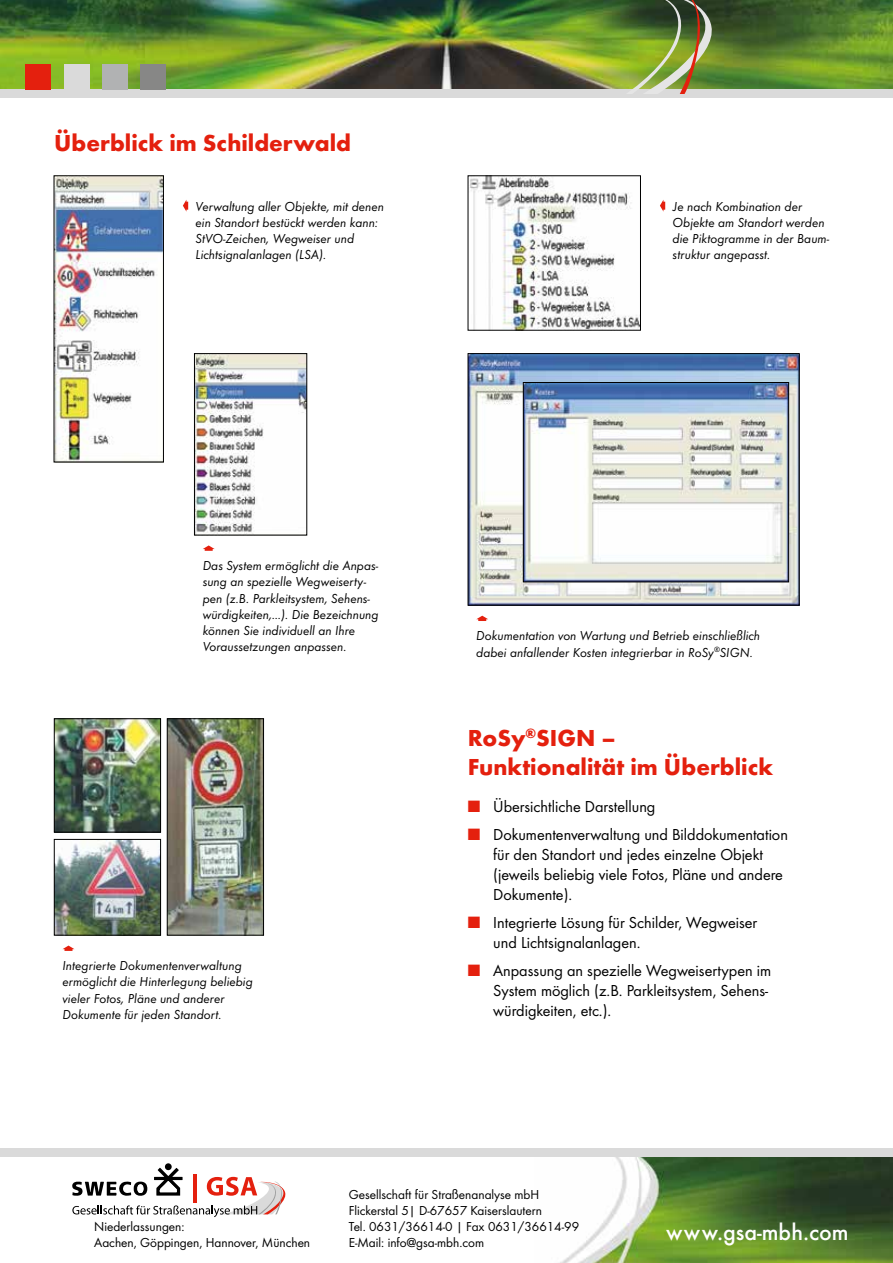
<style>
.page{position:relative;width:893px;height:1263px;background:#fff}
.page>*{position:absolute;margin:0;border:0;box-sizing:border-box;transform-origin:0 0}
.t1{font:700 24px/28.8px "Futura";color:#e4200e}
.t2{font:500 24px "Futura";color:#fff}
.t3{font:16.5px/19.8px "Futura Boo";color:#000}
.t4{font:13.5px/16.2px "Futura Boo Obl";color:#000}
.t5{font:13.5px/16.2px "Futura Boo";color:#000}
.s1{color:#e4200e}
</style>
<div class="page">
<img style="left:560px;top:1157px;width:333px;height:106px">
<div style="left:0;top:1148px;width:893px;height:9px;background:#dadada"></div>
<img style="left:0;top:0;width:893px;height:89px">
<div style="left:0;top:89px;width:893px;height:9px;background:#dadada"></div>
<svg style="left:625px;top:0;width:87px;height:93px"></svg>
<div style="left:26px;top:64px;width:25px;height:25px;background:#e4200e"></div>
<div style="left:64px;top:64px;width:25px;height:25px;background:#dadada"></div>
<div style="left:102px;top:64px;width:26px;height:25px;background:#b1b2b3"></div>
<div style="left:140px;top:64px;width:26px;height:25px;background:#878786"></div>
<svg style="left:183px;top:200px;width:5px;height:12px"></svg>
<svg style="left:660px;top:200px;width:5px;height:12px"></svg>
<svg style="left:203px;top:545px;width:12px;height:6px"></svg>
<svg style="left:476px;top:616px;width:12px;height:5px"></svg>
<img style="left:56px;top:177px;width:106px;height:283px">
<div style="left:54px;top:175px;width:110px;height:287px;border:1px solid #000"></div>
<img style="left:196px;top:355px;width:109px;height:178px">
<div style="left:194px;top:353px;width:113px;height:182px;border:1px solid #000"></div>
<img style="left:470px;top:177px;width:169px;height:151px">
<svg style="left:63px;top:945px;width:12px;height:6px"></svg>
<img style="left:169px;top:720px;width:93px;height:213px">
<div style="left:167px;top:718px;width:97px;height:217px;border:1px solid #000"></div>
<img style="left:56px;top:720px;width:103px;height:110px">
<div style="left:54px;top:718px;width:107px;height:114px;border:1px solid #000"></div>
<img style="left:56px;top:841px;width:103px;height:92px">
<div style="left:54px;top:839px;width:107px;height:96px;border:1px solid #000"></div>
<img style="left:470px;top:355px;width:327px;height:248px">
<div style="left:468px;top:353px;width:331px;height:252px;border:1px solid #000"></div>
<img style="left:525px;top:384px;width:262px;height:196px">
<div style="left:523px;top:382px;width:266px;height:200px;border:1px solid #000"></div>
<svg style="left:72px;top:1163px;width:213px;height:54px"></svg>
<h1 class="t1" style="left:54px;top:128px;width:299px">Überblick im Schilderwald</h1>
<p class="t4" style="left:196px;top:198px;width:190px">Verwaltung aller Objekte, mit denen ein Standort bestückt werden kann:<br>StVO-Zeichen, Wegweiser und<br>Lichtsignalanlagen (LSA).</p>
<p class="t4" style="left:673px;top:198px;width:158px">Je nach Kombination der<br>Objekte am Standort werden die Piktogramme in der Baum&shy;struktur angepasst.</p>
<p class="t4" style="left:203px;top:557px;width:178px">Das System ermöglicht die Anpas&shy;sung an spezielle Wegweiserty&shy;pen (z.B. Parkleitsystem, Sehens&shy;würdigkeiten,…). Die Bezeichnung können Sie individuell an Ihre<br>Voraussetzungen anpassen.</p>
<p class="t4" style="left:63px;top:957px;width:192px">Integrierte Dokumentenverwaltung ermöglicht die Hinterlegung beliebig vieler Fotos, Pläne und anderer Dokumente für jeden Standort.</p>
<p class="t4" style="left:476px;top:628px;width:285px">Dokumentation von Wartung und Betrieb einschließlich dabei anfallender Kosten integrierbar in RoSy<sup>®</sup>SIGN.</p>
<h1 class="t1" style="left:468px;top:723px;width:307px">RoSy<sup>®</sup>SIGN –<br>Funktionalität im Überblick</h1>
<p class="t3" style="left:468px;top:796px;width:189px"><span class="s1">■</span> Übersichtliche Darstellung</p>
<p class="t3" style="left:493px;top:825px;width:296px;text-indent:-26px"><span class="s1">■</span> Dokumentenverwaltung und Bilddokumentation für den Standort und jedes einzelne Objekt (jeweils beliebig viele Fotos, Pläne und andere Dokumente).</p>
<p class="t3" style="left:493px;top:912px;width:265px;text-indent:-26px"><span class="s1">■</span> Integrierte Lösung für Schilder, Wegweiser und Lichtsignalanlagen.</p>
<p class="t3" style="left:493px;top:961px;width:279px;text-indent:-26px"><span class="s1">■</span> Anpassung an spezielle Wegweisertypen im<br>System möglich (z.B. Parkleitsystem, Sehens&shy;würdigkeiten, etc.).</p>
<p class="t5" style="left:349px;top:1186px;width:232px">Gesellschaft für Straßenanalyse mbH Flickerstal 5| D-67657 Kaiserslautern<br>Tel. 0631/36614-0 | Fax 0631/36614-99<br>E-Mail: info@gsa-mbh.com</p>
<p class="t5" style="left:94px;top:1218px;width:218px">Niederlassungen:<br>Aachen, Göppingen, Hannover, München</p>
<h1 class="t2" style="left:666px;top:1217px;width:184px">www.gsa-mbh.com</h1>
</div>
